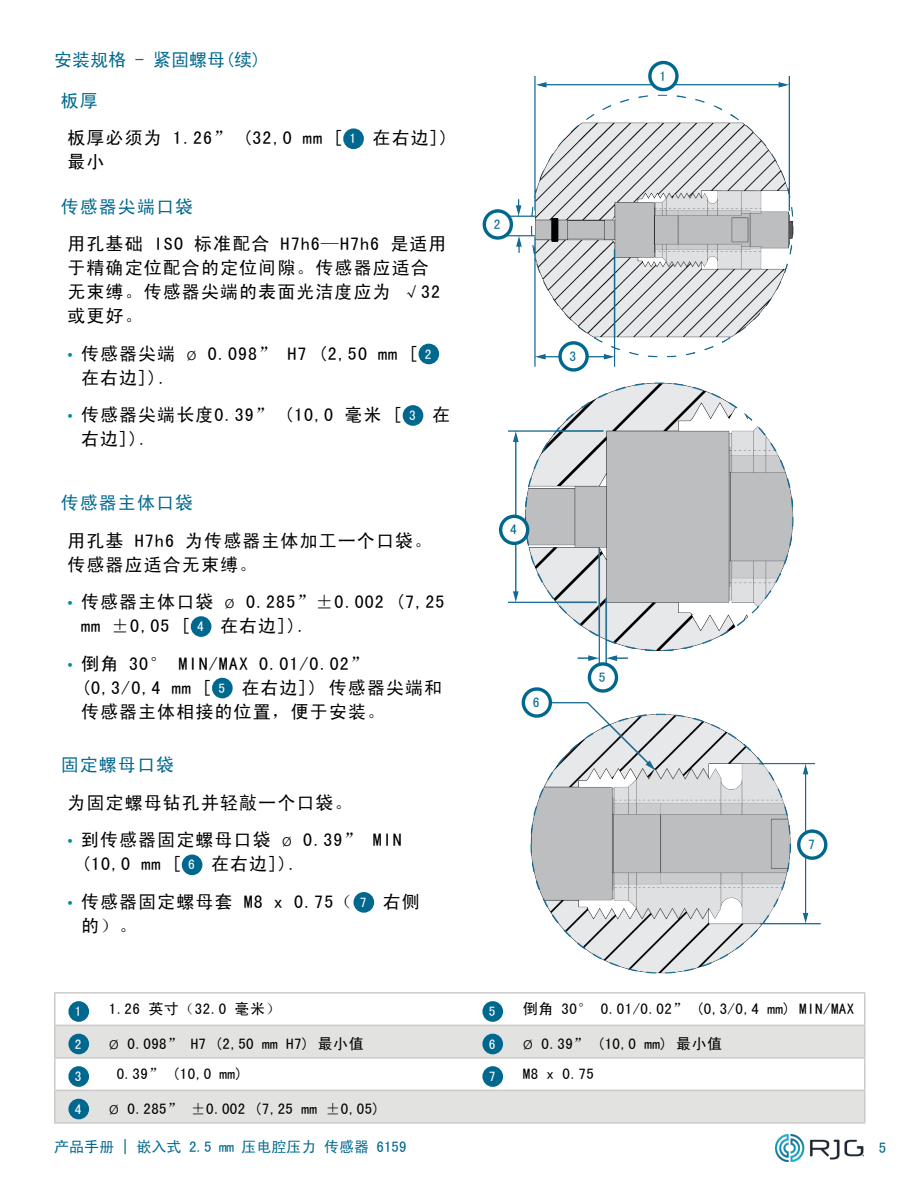
<style>
.page{position:relative;width:918px;height:1188px;background:#fff}
.page>*{position:absolute;margin:0;border:0;box-sizing:border-box;transform-origin:0 0}
.t1{font:18px/24px "Sim Hei";letter-spacing:.06em;color:#000}
.t2{font:18px "Sim Hei";letter-spacing:.06em;color:#00688f}
.t3{font:18px "Sim Hei";color:#00688f}
.t4{font:15px "Sim Hei";letter-spacing:.03em;color:#000}
.t5{font:15px "Sim Hei";color:#00688f}
.t6{font:13.5px "Sim Hei";color:#00688f}
.t7{font:13.5px "Sim Hei";color:#fff}
.s1{color:#00688f}
.s2{font-size:13.5px;color:#fff}
.s3{font-family:"Proxima Nova";font-weight:900;font-size:15px;color:#008e99}
.s4{font-family:"Proxima Nova";font-weight:300}
.s5{font-family:"Proxima Nova";font-weight:300;font-size:18px}
</style>
<div class="page">
<img style="left:776px;top:1134px;width:88px;height:27px">
<img style="left:508px;top:382px;width:286px;height:286px">
<img style="left:531px;top:703px;width:289px;height:271px">
<div style="left:345px;top:130px;width:17px;height:18px;background:#00688f;border-radius:50%"></div>
<div style="left:343px;top:128px;width:21px;height:21px;border:3px solid #00688f;border-radius:50%"></div>
<div style="left:420px;top:345px;width:18px;height:18px;background:#00688f;border-radius:50%"></div>
<div style="left:419px;top:344px;width:20px;height:20px;border:3px solid #00688f;border-radius:50%"></div>
<div style="left:404px;top:407px;width:18px;height:17px;background:#00688f;border-radius:50%"></div>
<div style="left:403px;top:405px;width:20px;height:21px;border:3px solid #00688f;border-radius:50%"></div>
<div style="left:192px;top:618px;width:18px;height:17px;background:#00688f;border-radius:50%"></div>
<div style="left:191px;top:616px;width:20px;height:21px;border:3px solid #00688f;border-radius:50%"></div>
<div style="left:214px;top:679px;width:17px;height:18px;background:#00688f;border-radius:50%"></div>
<div style="left:212px;top:678px;width:21px;height:20px;border:3px solid #00688f;border-radius:50%"></div>
<div style="left:183px;top:856px;width:18px;height:18px;background:#00688f;border-radius:50%"></div>
<div style="left:182px;top:855px;width:20px;height:20px;border:3px solid #00688f;border-radius:50%"></div>
<div style="left:355px;top:894px;width:18px;height:17px;background:#00688f;border-radius:50%"></div>
<div style="left:354px;top:892px;width:20px;height:21px;border:3px solid #00688f;border-radius:50%"></div>
<img style="left:504px;top:77px;width:289px;height:289px">
<svg style="left:650px;top:63px;width:27px;height:27px"></svg>
<div style="left:648px;top:61px;width:31px;height:30px;border:3px solid #00688f;border-radius:50%"></div>
<svg style="left:484px;top:211px;width:27px;height:27px"></svg>
<div style="left:483px;top:209px;width:30px;height:31px;border:3px solid #00688f;border-radius:50%"></div>
<svg style="left:560px;top:343px;width:27px;height:27px"></svg>
<div style="left:558px;top:341px;width:31px;height:31px;border:3px solid #00688f;border-radius:50%"></div>
<div style="left:501px;top:516px;width:27px;height:27px;background:#fff;border-radius:50%"></div>
<div style="left:499px;top:515px;width:30px;height:30px;border:3px solid #00688f;border-radius:50%"></div>
<svg style="left:589px;top:664px;width:27px;height:27px"></svg>
<div style="left:588px;top:662px;width:30px;height:31px;border:3px solid #00688f;border-radius:50%"></div>
<svg style="left:523px;top:689px;width:27px;height:27px"></svg>
<div style="left:522px;top:687px;width:30px;height:31px;border:3px solid #00688f;border-radius:50%"></div>
<svg style="left:799px;top:831px;width:27px;height:27px"></svg>
<div style="left:797px;top:829px;width:30px;height:31px;border:3px solid #00688f;border-radius:50%"></div>
<svg style="left:56px;top:1026px;width:808px;height:96px;fill:#e2e2e1"></svg>
<hr style="left:54px;top:992px;width:34px;height:2px;background:#cdc9c8">
<hr style="left:54px;top:994px;width:2px;height:31px;background:#cdc9c8">
<hr style="left:88px;top:992px;width:381px;height:2px;background:#cdc9c8">
<hr style="left:469px;top:992px;width:33px;height:2px;background:#cdc9c8">
<hr style="left:502px;top:992px;width:364px;height:2px;background:#cdc9c8">
<hr style="left:864px;top:994px;width:2px;height:31px;background:#cdc9c8">
<hr style="left:54px;top:1025px;width:34px;height:1px;background:#cdc9c8">
<hr style="left:54px;top:1026px;width:2px;height:31px;background:#cdc9c8">
<hr style="left:88px;top:1025px;width:381px;height:1px;background:#cdc9c8">
<hr style="left:469px;top:1025px;width:33px;height:1px;background:#cdc9c8">
<hr style="left:502px;top:1025px;width:364px;height:1px;background:#cdc9c8">
<hr style="left:864px;top:1026px;width:2px;height:31px;background:#cdc9c8">
<hr style="left:54px;top:1057px;width:34px;height:2px;background:#cdc9c8">
<hr style="left:54px;top:1059px;width:2px;height:31px;background:#cdc9c8">
<hr style="left:88px;top:1057px;width:381px;height:2px;background:#cdc9c8">
<hr style="left:469px;top:1057px;width:33px;height:2px;background:#cdc9c8">
<hr style="left:502px;top:1057px;width:364px;height:2px;background:#cdc9c8">
<hr style="left:864px;top:1059px;width:2px;height:31px;background:#cdc9c8">
<hr style="left:54px;top:1090px;width:34px;height:1px;background:#cdc9c8">
<hr style="left:54px;top:1091px;width:2px;height:31px;background:#cdc9c8">
<hr style="left:88px;top:1090px;width:381px;height:1px;background:#cdc9c8">
<hr style="left:469px;top:1090px;width:33px;height:1px;background:#cdc9c8">
<hr style="left:502px;top:1090px;width:364px;height:1px;background:#cdc9c8">
<hr style="left:864px;top:1091px;width:2px;height:31px;background:#cdc9c8">
<hr style="left:54px;top:1122px;width:34px;height:2px;background:#cdc9c8">
<hr style="left:88px;top:1122px;width:381px;height:2px;background:#cdc9c8">
<hr style="left:469px;top:1122px;width:33px;height:2px;background:#cdc9c8">
<hr style="left:502px;top:1122px;width:364px;height:2px;background:#cdc9c8">
<div style="left:70px;top:1003px;width:18px;height:17px;background:#00688f;border-radius:50%"></div>
<div style="left:68px;top:1001px;width:21px;height:21px;border:3px solid #00688f;border-radius:50%"></div>
<div style="left:484px;top:1003px;width:18px;height:17px;background:#00688f;border-radius:50%"></div>
<div style="left:482px;top:1001px;width:21px;height:21px;border:3px solid #00688f;border-radius:50%"></div>
<div style="left:70px;top:1035px;width:18px;height:18px;background:#00688f;border-radius:50%"></div>
<div style="left:68px;top:1034px;width:21px;height:20px;border:3px solid #00688f;border-radius:50%"></div>
<div style="left:484px;top:1035px;width:18px;height:18px;background:#00688f;border-radius:50%"></div>
<div style="left:482px;top:1034px;width:21px;height:20px;border:3px solid #00688f;border-radius:50%"></div>
<div style="left:70px;top:1068px;width:18px;height:17px;background:#00688f;border-radius:50%"></div>
<div style="left:68px;top:1066px;width:21px;height:21px;border:3px solid #00688f;border-radius:50%"></div>
<div style="left:484px;top:1068px;width:18px;height:17px;background:#00688f;border-radius:50%"></div>
<div style="left:482px;top:1066px;width:21px;height:21px;border:3px solid #00688f;border-radius:50%"></div>
<div style="left:70px;top:1100px;width:18px;height:18px;background:#00688f;border-radius:50%"></div>
<div style="left:68px;top:1099px;width:21px;height:20px;border:3px solid #00688f;border-radius:50%"></div>
<p class="t3" style="left:54px;top:51px;width:208px">安装规格 - 紧固螺母(续)</p>
<p class="t1" style="left:68px;top:82px;width:383px;line-height:37.5px;text-indent:-7px"><span class="s1">板厚<br></span>板厚必须为 1.26” (32,0 mm [ <span class="s2">1</span> 在右边])</p>
<p class="t1" style="left:68px;top:150px;width:39px">最小</p>
<p class="t2" style="left:61px;top:197px;width:134px">传感器尖端口袋</p>
<p class="t1" style="left:68px;top:232px;width:381px">用孔基础 ISO 标准配合 H7h6—H7h6 是适用于精确定位配合的定位间隙。传感器应适合无束缚。传感器尖端的表面光洁度应为 √32或更好。</p>
<p class="t1" style="left:81px;top:341px;width:352px;text-indent:-14px"><span class="s3">•</span> 传感器尖端 <span class="s4">ø</span> 0.098” H7 (2,50 mm [ <span class="s2">2</span>在右边]).</p>
<p class="t1" style="left:81px;top:403px;width:370px;text-indent:-14px"><span class="s3">•</span> 传感器尖端长度0.39” (10,0 毫米 [ <span class="s2">3</span> 在右边]).</p>
<p class="t2" style="left:61px;top:494px;width:134px">传感器主体口袋</p>
<p class="t1" style="left:68px;top:528px;width:366px">用孔基 H7h6 为传感器主体加工一个口袋。传感器应适合无束缚。</p>
<p class="t1" style="left:81px;top:590px;width:365px;text-indent:-14px"><span class="s3">•</span> 传感器主体口袋 <span class="s4">ø</span> 0.285”±0.002 (7,25 mm ±0,05 [ <span class="s2">4</span> 在右边]).</p>
<p class="t1" style="left:81px;top:651px;width:363px;text-indent:-14px"><span class="s3">•</span> 倒角 30° MIN/MAX 0.01/0.02” (0,3/0,4 mm [ <span class="s2">5</span> 在右边]) 传感器尖端和传感器主体相接的位置，便于安装。</p>
<p class="t2" style="left:61px;top:756px;width:115px">固定螺母口袋</p>
<p class="t1" style="left:68px;top:790px;width:287px">为固定螺母钻孔并轻敲一个口袋。</p>
<p class="t1" style="left:81px;top:828px;width:322px;text-indent:-14px"><span class="s3">•</span> 到传感器固定螺母口袋 <span class="s4">ø</span> 0.39” MIN (10,0 mm [ <span class="s2">6</span> 在右边]).</p>
<p class="t1" style="left:81px;top:889px;width:340px;text-indent:-14px"><span class="s3">•</span> 传感器固定螺母套 M8 x 0.75（ <span class="s2">7</span> 右侧的）。</p>
<p class="t6" style="left:494px;top:218px;width:8px">2</p>
<p class="t6" style="left:570px;top:349px;width:8px">3</p>
<p class="t6" style="left:510px;top:523px;width:8px">4</p>
<p class="t6" style="left:533px;top:696px;width:8px">6</p>
<p class="t6" style="left:599px;top:671px;width:8px">5</p>
<p class="t6" style="left:659px;top:69px;width:8px">1</p>
<p class="t6" style="left:808px;top:838px;width:8px">7</p>
<p class="t7" style="left:75px;top:1005px;width:8px">1</p>
<p class="t4" style="left:109px;top:1001px;width:173px">1.26 英寸（32.0 毫米）</p>
<p class="t7" style="left:489px;top:1005px;width:8px">5</p>
<p class="t4" style="left:523px;top:1001px;width:333px">倒角 30° 0.01/0.02” (0,3/0,4 mm) MIN/MAX</p>
<p class="t7" style="left:75px;top:1037px;width:8px">2</p>
<p class="t4" style="left:109px;top:1036px;width:257px"><span class="s5">ø</span> 0.098” H7 (2,50 mm H7) 最小值</p>
<p class="t7" style="left:489px;top:1037px;width:8px">6</p>
<p class="t4" style="left:523px;top:1036px;width:201px"><span class="s5">ø</span> 0.39” (10,0 mm) 最小值</p>
<p class="t7" style="left:75px;top:1070px;width:8px">3</p>
<p class="t4" style="left:117px;top:1066px;width:128px">0.39” (10,0 mm)</p>
<p class="t7" style="left:489px;top:1070px;width:8px">7</p>
<p class="t4" style="left:523px;top:1066px;width:73px">M8 x 0.75</p>
<p class="t7" style="left:75px;top:1102px;width:8px">4</p>
<p class="t4" style="left:109px;top:1101px;width:273px"><span class="s5">ø</span> 0.285” ±0.002 (7,25 mm ±0,05)</p>
<p class="t5" style="left:54px;top:1139px;width:354px">产品手册 | 嵌入式 2.5 mm 压电腔压力 传感器 6159</p>
<p class="t5" style="left:879px;top:1140px;width:9px">5</p>
</div>
